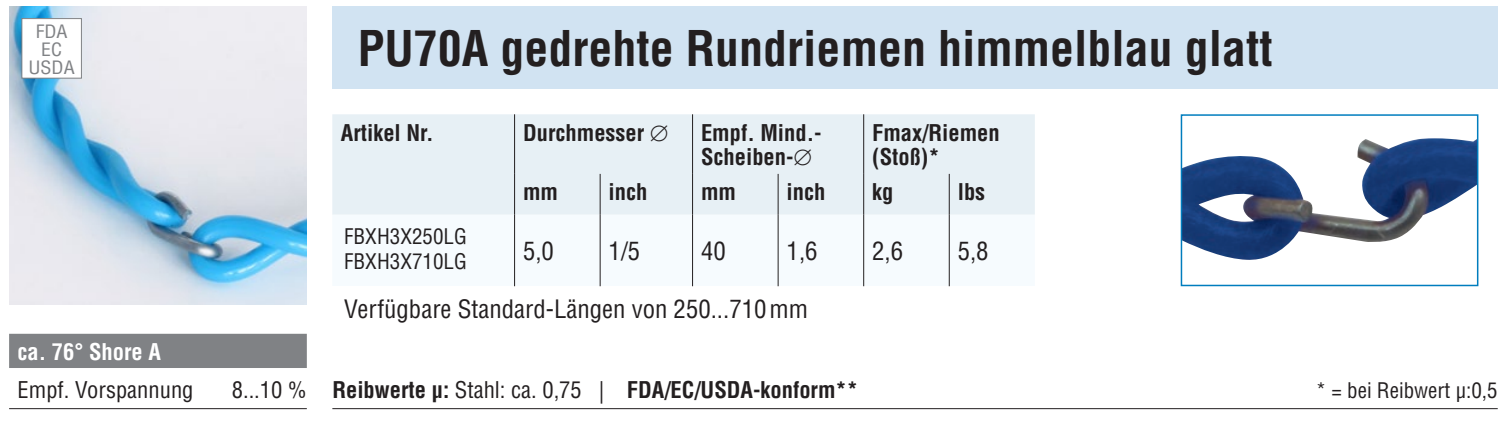
<style>
.page{position:relative;width:1508px;height:427px;background:#fff}
.page>*{position:absolute;margin:0;border:0;box-sizing:border-box;transform-origin:0 0}
.t1{font:700 condensed 48px "Helvetica LT";color:#231f20}
.t2{font:condensed 24.6px "Helvetica LT";color:#231f20}
.t3{font:700 condensed 22.5px/24px "Helvetica LT";color:#231f20}
.t4{font:condensed 22.5px "Helvetica LT";color:#231f20}
.t5{font:700 condensed 22.5px "Helvetica LT";color:#fff}
.t6{font:condensed 21px/25.2px "Helvetica LT";color:#231f20}
.t7{font:condensed 18px/17.7px "Helvetica LT";color:#808285;text-align:center;scale:1.1 1}
.s1{font-weight:400}
</style>
<div class="page">
<div style="left:332px;top:6px;width:1165px;height:82px;background:#d1e3f2"></div>
<div style="left:332px;top:114px;width:703px;height:101px;background:#e7f0f5"></div>
<div style="left:515px;top:215px;width:350px;height:71px;background:#f6fbfe"></div>
<hr style="left:514px;top:114px;width:1px;height:60px;background:#231f20">
<hr style="left:692px;top:114px;width:1px;height:60px;background:#231f20">
<hr style="left:863px;top:114px;width:1px;height:60px;background:#231f20">
<hr style="left:514px;top:174px;width:1px;height:41px;background:#231f20">
<hr style="left:599px;top:174px;width:1px;height:41px;background:#231f20">
<hr style="left:692px;top:174px;width:1px;height:41px;background:#231f20">
<hr style="left:777px;top:174px;width:1px;height:41px;background:#231f20">
<hr style="left:863px;top:174px;width:1px;height:41px;background:#231f20">
<hr style="left:948px;top:174px;width:2px;height:41px;background:#231f20">
<hr style="left:514px;top:215px;width:1px;height:71px;background:#231f20">
<hr style="left:599px;top:215px;width:1px;height:71px;background:#231f20">
<hr style="left:692px;top:215px;width:1px;height:71px;background:#231f20">
<hr style="left:777px;top:215px;width:1px;height:71px;background:#231f20">
<hr style="left:863px;top:215px;width:1px;height:71px;background:#231f20">
<hr style="left:948px;top:215px;width:2px;height:71px;background:#231f20">
<div style="left:9px;top:333px;width:298px;height:35px;background:#808285"></div>
<hr style="left:9px;top:408px;width:298px;height:1px;background:#231f20">
<hr style="left:332px;top:408px;width:1165px;height:1px;background:#231f20">
<img style="left:1183px;top:138px;width:292px;height:122px">
<div style="left:1180px;top:114px;width:298px;height:172px;border:2px solid #007dbe"></div>
<img style="left:9px;top:7px;width:298px;height:297px">
<div style="left:22px;top:19px;width:59px;height:59px;background:#fff"></div>
<div style="left:22px;top:18px;width:60px;height:60px;border:1px solid #808285"></div>
<p class="t7" style="left:29px;top:22px;width:43px">FDA<br>EC<br>USDA</p>
<h1 class="t1" style="left:358px;top:18px;width:916px">PU70A gedrehte Rundriemen himmelblau glatt</h1>
<p class="t3" style="left:341px;top:120px;width:94px">Artikel Nr.</p>
<p class="t3" style="left:523px;top:120px;width:147px">Durchmesser ∅</p>
<p class="t3" style="left:701px;top:120px;width:120px">Empf. Mind.-<br>Scheiben-∅</p>
<p class="t3" style="left:872px;top:120px;width:129px">Fmax/Riemen (Stoß)*</p>
<p class="t3" style="left:523px;top:180px;width:37px">mm</p>
<p class="t3" style="left:608px;top:180px;width:40px">inch</p>
<p class="t3" style="left:701px;top:180px;width:37px">mm</p>
<p class="t3" style="left:786px;top:180px;width:40px">inch</p>
<p class="t3" style="left:872px;top:180px;width:23px">kg</p>
<p class="t3" style="left:957px;top:180px;width:29px">lbs</p>
<p class="t6" style="left:344px;top:223px;width:124px">FBXH3X250LG<br>FBXH3X710LG</p>
<p class="t2" style="left:523px;top:236px;width:32px">5,0</p>
<p class="t2" style="left:608px;top:236px;width:33px">1/5</p>
<p class="t2" style="left:701px;top:236px;width:26px">40</p>
<p class="t2" style="left:786px;top:236px;width:32px">1,6</p>
<p class="t2" style="left:872px;top:236px;width:32px">2,6</p>
<p class="t2" style="left:957px;top:236px;width:32px">5,8</p>
<p class="t2" style="left:344px;top:293px;width:465px">Verfügbare Standard-Längen von 250...710mm</p>
<p class="t5" style="left:18px;top:337px;width:145px">ca. 76° Shore A</p>
<p class="t4" style="left:18px;top:375px;width:177px">Empf. Vorspannung</p>
<p class="t3" style="left:232px;top:377px;width:628px"><span class="s1">8...10 %</span> Reibwerte µ: <span class="s1">Stahl: ca. 0,75 |</span> FDA/EC/USDA-konform**</p>
<p class="t6" style="left:1315px;top:377px;width:183px">* = bei Reibwert µ:0,5</p>
</div>
